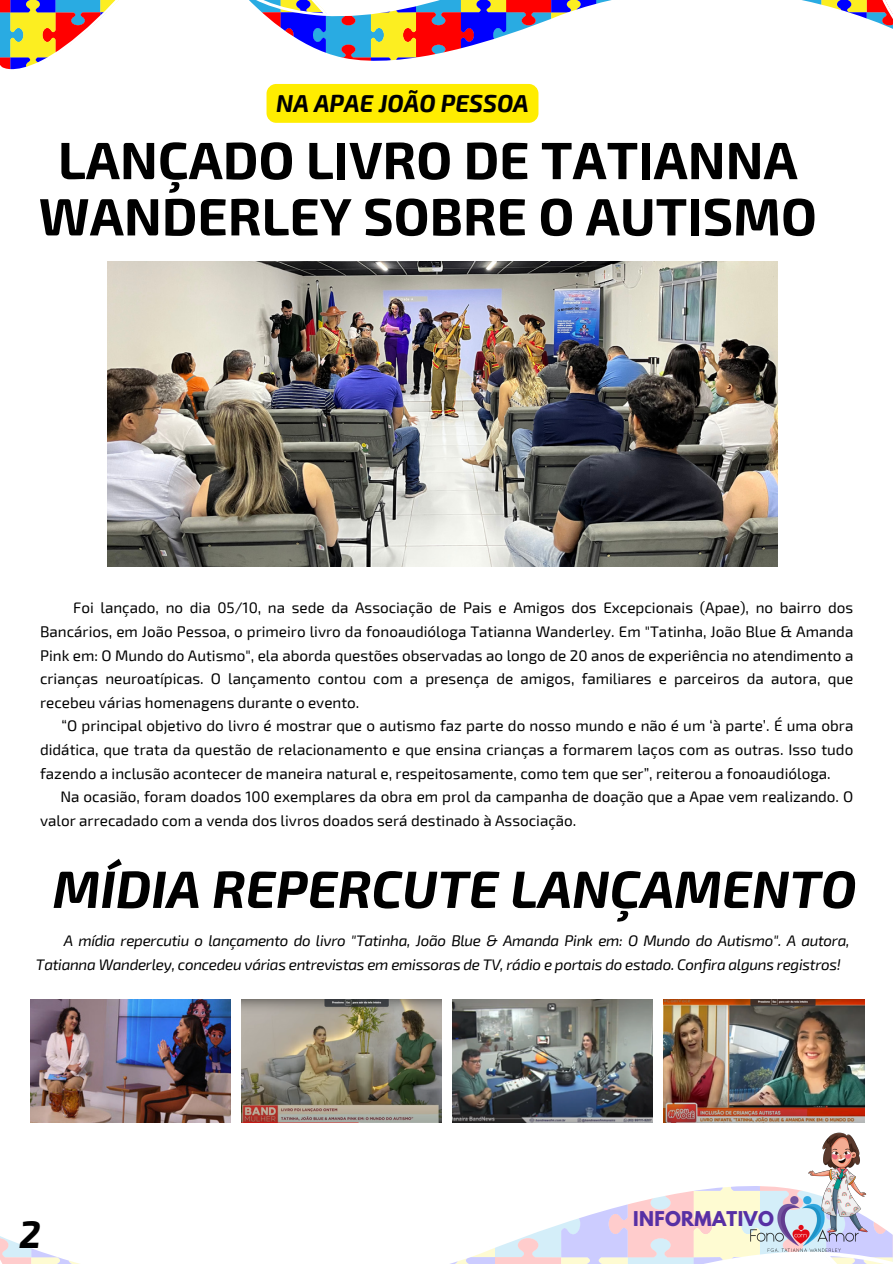
<style>
.page{position:relative;width:893px;height:1264px;background:#fff}
.page>*{position:absolute;margin:0;border:0;box-sizing:border-box;transform-origin:0 0}
.t1{font:700 52.5px/56.2px "Exo 2";color:#000;text-align:center}
.t2{font:italic 700 52.5px "Exo 2";color:#000}
.t3{font:italic 700 37.5px "Exo 2";color:#000}
.t4{font:italic 700 24px "Exo 2";color:#000}
.t5{font:700 18px "League Spartan";letter-spacing:.02em;color:#5730a4}
.t6{font:15.3px/23.7px "Exo 2";color:#000;text-align:justify}
.t7{font:italic 15.3px/23.7px "Exo 2";letter-spacing:-.02em;color:#000}
</style>
<div class="page">
<img style="left:30px;top:999px;width:200px;height:123px">
<img style="left:242px;top:999px;width:199px;height:123px">
<img style="left:452px;top:999px;width:200px;height:123px">
<img style="left:663px;top:999px;width:201px;height:123px">
<svg style="left:0;top:1186px;width:892px;height:77px"></svg>
<img style="left:745px;top:1186px;width:118px;height:77px">
<svg style="left:0;top:0;width:892px;height:70px"></svg>
<img style="left:790px;top:1132px;width:102px;height:102px">
<img style="left:108px;top:262px;width:669px;height:304px">
<div style="left:266px;top:84px;width:272px;height:39px;background:#ffed00;border-radius:10px"></div>
<p class="t4" style="left:276px;top:88px;width:254px">NA APAE JOÃO PESSOA</p>
<p class="t1" style="left:39px;top:129px;width:779px">LANÇADO LIVRO DE TATIANNA<br>WANDERLEY SOBRE O AUTISMO</p>
<p class="t6" style="left:40px;top:595px;width:814px;text-indent:33px">Foi lançado, no dia 05/10, na sede da Associação de Pais e Amigos dos Excepcionais (Apae), no bairro dos Bancários, em João Pessoa, o primeiro livro da fonoaudióloga Tatianna Wanderley. Em "Tatinha, João Blue &amp; Amanda Pink em: O Mundo do Autismo", ela aborda questões observadas ao longo de 20 anos de experiência no atendimento a crianças neuroatípicas. O lançamento contou com a presença de amigos, familiares e parceiros da autora, que recebeu várias homenagens durante o evento.</p>
<p class="t6" style="left:40px;top:713px;width:814px;text-indent:21px">“O principal objetivo do livro é mostrar que o autismo faz parte do nosso mundo e não é um ‘à parte’. É uma obra didática, que trata da questão de relacionamento e que ensina crianças a formarem laços com as outras. Isso tudo fazendo a inclusão acontecer de maneira natural e, respeitosamente, como tem que ser”, reiterou a fonoaudióloga.</p>
<p class="t6" style="left:40px;top:784px;width:814px;text-indent:20px">Na ocasião, foram doados 100 exemplares da obra em prol da campanha de doação que a Apae vem realizando. O valor arrecadado com a venda dos livros doados será destinado à Associação.</p>
<p class="t2" style="left:53px;top:854px;width:805px">MÍDIA REPERCUTE LANÇAMENTO</p>
<p class="t7" style="left:36px;top:928px;width:815px;text-indent:28px">A mídia repercutiu o lançamento do livro "Tatinha, João Blue &amp; Amanda Pink em: O Mundo do Autismo". A autora,<br>Tatianna Wanderley, concedeu várias entrevistas em emissoras de TV, rádio e portais do estado. Confira alguns registros!</p>
<p class="t3" style="left:19px;top:1209px;width:23px">2</p>
<p class="t5" style="left:633px;top:1209px;width:142px">INFORMATIVO</p>
</div>
